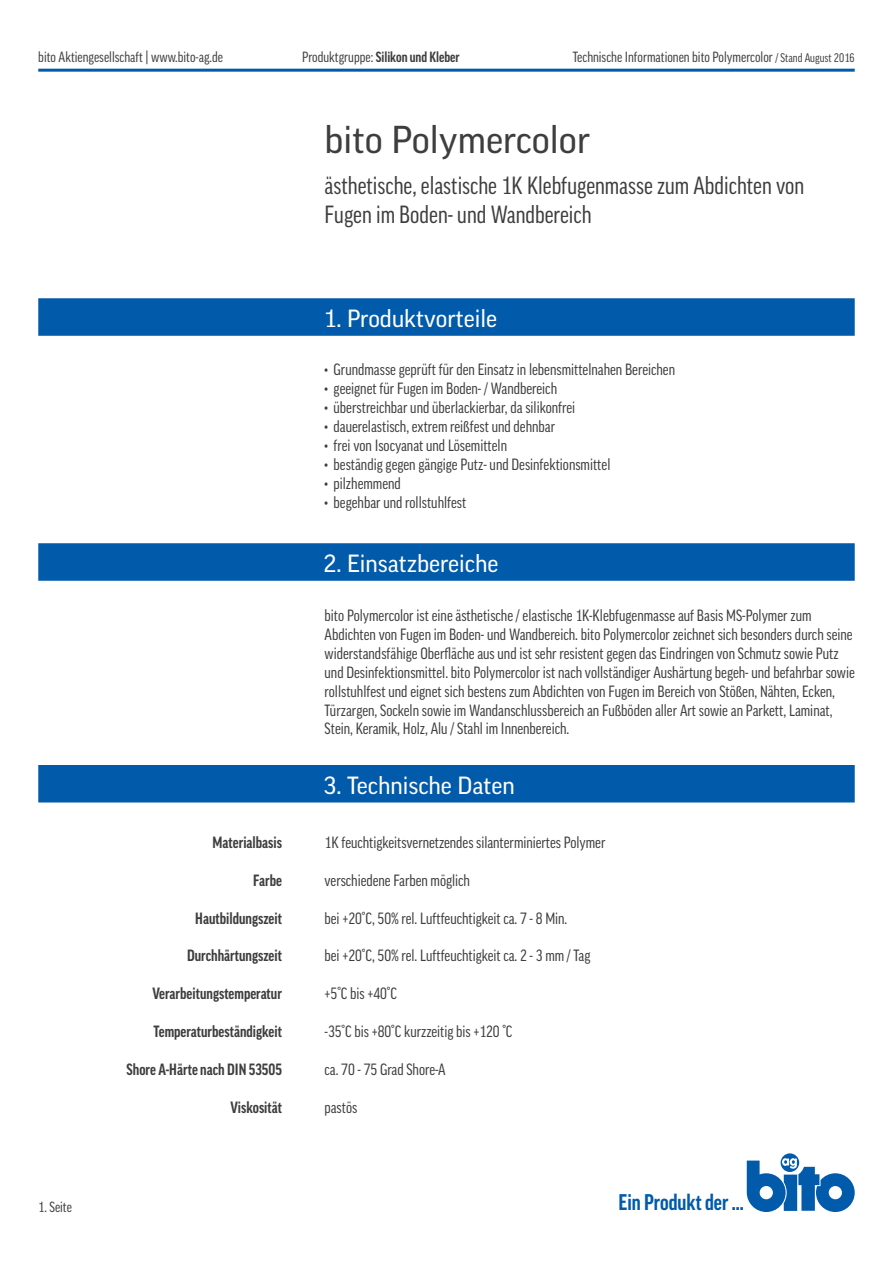
<style>
.page{position:relative;width:893px;height:1263px;background:#fff}
.page>*{position:absolute;margin:0;border:0;box-sizing:border-box;transform-origin:0 0}
.Headline{font:37.5px "Good Pro";color:#3e3e3f}
.Subline{font:condensed 24px/28.8px "Good Pro";color:#3e3e3f}
.blauer_Balken{font:24px "Good Pro";color:#fff}
.t1{font:700 condensed 21.9px "Good Pro";color:#015aaa}
.Inhalt{font:condensed 15.75px/18.9px "Good Pro";color:#3e3e3f}
.Inhalt-2{font:700 condensed 15.75px "Good Pro";color:#3e3e3f}
.Auflistung{font:700 condensed 15.75px "Good Pro";color:#3e3e3f}
.Adresse{font:condensed 14.25px "Good Pro";color:#3e3e3f}
.t2{font:700 condensed 14.25px "Good Pro";color:#3e3e3f}
.s1{font-weight:400}
.s2{font-size:12px}
</style>
<div class="page">
<hr style="left:38px;top:69px;width:817px;height:3px;background:#015aaa">
<svg style="left:747px;top:1153px;width:108px;height:59px"></svg>
<div style="left:38px;top:543px;width:817px;height:38px;background:#015aaa"></div>
<div style="left:38px;top:298px;width:817px;height:38px;background:#015aaa"></div>
<div style="left:38px;top:765px;width:817px;height:37px;background:#015aaa"></div>
<p class="Adresse" style="left:38px;top:49px;width:186px">bito Aktiengesellschaft | www.bito-ag.de</p>
<p class="t2" style="left:302px;top:49px;width:159px"><span class="s1">Produktgruppe:</span> Silikon und Kleber</p>
<p class="Adresse" style="left:573px;top:49px;width:283px">Technische Informationen bito Polymercolor <span class="s2">/ Stand August 2016</span></p>
<p class="Headline" style="left:325px;top:118px;width:267px">bito Polymercolor</p>
<p class="Subline" style="left:325px;top:171px;width:481px">ästhetische, elastische 1K Klebfugenmasse zum Abdichten von<br>Fugen im Boden- und Wandbereich</p>
<p class="blauer_Balken" style="left:323px;top:305px;width:175px">1. Produktvorteile</p>
<p class="Inhalt" style="left:325px;top:360px;width:352px">• Grundmasse geprüft für den Einsatz in lebensmittelnahen Bereichen</p>
<p class="Inhalt" style="left:325px;top:379px;width:234px">• geeignet für Fugen im Boden- / Wandbereich</p>
<p class="Inhalt" style="left:325px;top:398px;width:252px">• überstreichbar und überlackierbar, da silikonfrei</p>
<p class="Inhalt" style="left:325px;top:417px;width:232px">• dauerelastisch, extrem reißfest und dehnbar</p>
<p class="Inhalt" style="left:325px;top:436px;width:184px">• frei von Isocyanat und Lösemitteln</p>
<p class="Inhalt" style="left:325px;top:455px;width:287px">• beständig gegen gängige Putz- und Desinfektionsmittel</p>
<p class="Inhalt" style="left:325px;top:474px;width:78px">• pilzhemmend</p>
<p class="Inhalt" style="left:325px;top:493px;width:143px">• begehbar und rollstuhlfest</p>
<p class="blauer_Balken" style="left:323px;top:550px;width:177px">2. Einsatzbereiche</p>
<p class="Inhalt" style="left:325px;top:606px;width:532px">bito Polymercolor ist eine ästhetische / elastische 1K-Klebfugenmasse auf Basis MS-Polymer zum Abdichten von Fugen im Boden- und Wandbereich. bito Polymercolor zeichnet sich besonders durch seine widerstandsfähige Oberfläche aus und ist sehr resistent gegen das Eindringen von Schmutz sowie Putz und Desinfektionsmittel. bito Polymercolor ist nach vollständiger Aushärtung begeh- und befahrbar sowie rollstuhlfest und eignet sich bestens zum Abdichten von Fugen im Bereich von Stößen, Nähten, Ecken, Türzargen, Sockeln sowie im Wandanschlussbereich an Fußböden aller Art sowie an Parkett, Laminat, Stein, Keramik, Holz, Alu / Stahl im Innenbereich.</p>
<p class="Auflistung" style="left:213px;top:833px;width:71px">Materialbasis</p>
<p class="Auflistung" style="left:253px;top:871px;width:30px">Farbe</p>
<p class="Auflistung" style="left:195px;top:909px;width:88px">Hautbildungszeit</p>
<p class="Auflistung" style="left:187px;top:947px;width:96px">Durchhärtungszeit</p>
<p class="Inhalt-2" style="left:153px;top:985px;width:131px">Verarbeitungstemperatur</p>
<p class="Inhalt-2" style="left:154px;top:1022px;width:130px">Temperaturbeständigkeit</p>
<p class="Inhalt-2" style="left:127px;top:1060px;width:157px">Shore A-Härte nach DIN 53505</p>
<p class="Inhalt-2" style="left:230px;top:1098px;width:53px">Viskosität</p>
<p class="blauer_Balken" style="left:323px;top:772px;width:193px">3. Technische Daten</p>
<p class="Inhalt" style="left:325px;top:833px;width:282px">1K feuchtigkeitsvernetzendes silanterminiertes Polymer</p>
<p class="Inhalt" style="left:325px;top:871px;width:147px">verschiedene Farben möglich</p>
<p class="Inhalt" style="left:325px;top:908px;width:244px">bei +20°C, 50% rel. Luftfeuchtigkeit ca. 7 - 8 Min.</p>
<p class="Inhalt" style="left:325px;top:946px;width:267px">bei +20°C, 50% rel. Luftfeuchtigkeit ca. 2 - 3 mm / Tag</p>
<p class="Inhalt" style="left:325px;top:984px;width:74px">+5°C bis +40°C</p>
<p class="Inhalt" style="left:325px;top:1022px;width:190px">-35°C bis +80°C kurzzeitig bis +120 °C</p>
<p class="Inhalt" style="left:325px;top:1060px;width:123px">ca. 70 - 75 Grad Shore-A</p>
<p class="Inhalt" style="left:325px;top:1097px;width:34px">pastös</p>
<p class="Adresse" style="left:38px;top:1199px;width:35px">1. Seite</p>
<h3 class="t1" style="left:618px;top:1190px;width:127px">Ein Produkt der ...</h3>
</div>
